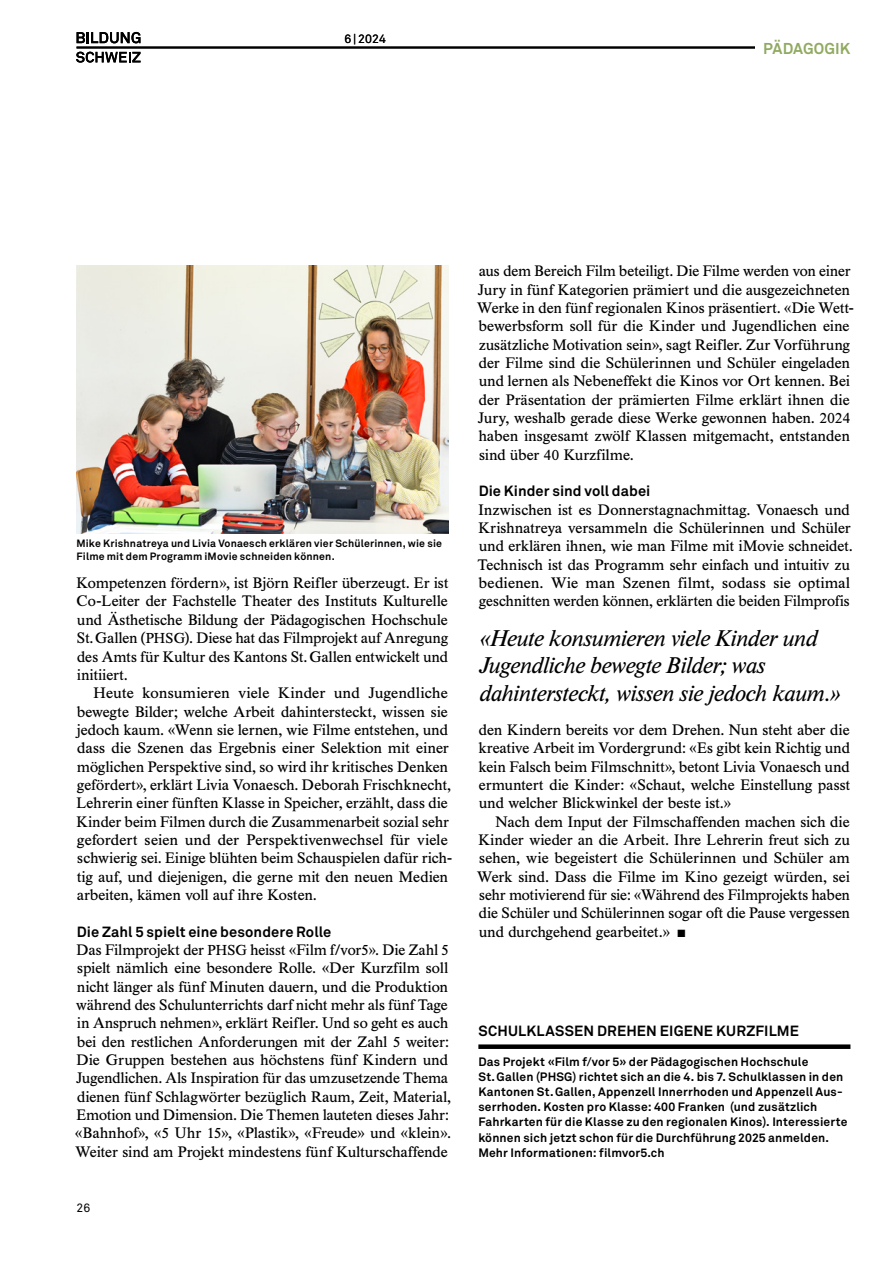
<style>
.page{position:relative;width:893px;height:1263px;background:#fff}
.page>*{position:absolute;margin:0;border:0;box-sizing:border-box;transform-origin:0 0}
.t1{font:italic 22.5px/27.8px "Times BQ";color:#000}
.t2{font:700 15.6px "Akkurat Pro";color:#91aa62}
.t3{font:15px/18.3px "Times BQ";letter-spacing:.015em;color:#000}
.t4{font:700 14.7px "Akkurat Pro";letter-spacing:.005em;color:#000}
.t5{font:700 12.15px/15.1px "Akkurat Pro";letter-spacing:.015em;color:#000}
.t6{font:12.15px "Akkurat Pro";letter-spacing:.01em;color:#000}
.t7{font:700 10.5px/13.2px "Akkurat Pro";letter-spacing:.015em;color:#000}
.s1{font-size:14.25px}
</style>
<div class="page">
<hr style="left:77px;top:47px;width:773px;height:1px;background:#000">
<svg style="left:76px;top:52px;width:65px;height:11px"></svg>
<svg style="left:77px;top:32px;width:63px;height:11px"></svg>
<div style="left:755px;top:33px;width:95px;height:29px;background:#fff"></div>
<img style="left:77px;top:266px;width:372px;height:267px">
<div style="left:478px;top:1044px;width:372px;height:5px;background:#000"></div>
<p class="t6" style="left:344px;top:32px;width:43px">6 | 2024</p>
<p class="t2" style="left:763px;top:39px;width:89px">PÄDAGOGIK</p>
<p class="t7" style="left:77px;top:537px;width:367px">Mike Krishnatreya und Livia Vonaesch erklären vier Schülerinnen, wie sie<br>Filme mit dem Programm iMovie schneiden können.</p>
<p class="t3" style="left:77px;top:574px;width:373px;text-align:justify">Kompetenzen fördern», ist Björn Reifler überzeugt. Er ist Co-Leiter der Fachstelle Theater des Instituts Kulturelle und Ästhetische Bildung der Pädagogischen Hochschule St.Gallen (<span class="s1">PHSG</span>). Diese hat das Filmprojekt auf Anregung des Amts für Kultur des Kantons St.Gallen entwickelt und initiiert.</p>
<p class="t3" style="left:76px;top:684px;width:377px;text-indent:17px">Heute konsumieren viele Kinder und Jugendliche bewegte Bilder; welche Arbeit dahintersteckt, wissen sie jedoch kaum. «Wenn sie lernen, wie Filme entstehen, und dass die Szenen das Ergebnis einer Selektion mit einer möglichen Perspektive sind, so wird ihr kritisches Denken gefördert», erklärt Livia Vonaesch. Deborah Frischknecht, Lehrerin einer fünften Klasse in Speicher, erzählt, dass die Kinder beim Filmen durch die Zusammenarbeit sozial sehr gefordert seien und der Perspektivenwechsel für viele schwierig sei. Einige blühten beim Schauspielen dafür rich&shy;tig auf, und diejenigen, die gerne mit den neuen Medien arbeiten, kämen voll auf ihre Kosten.</p>
<p class="t4" style="left:77px;top:922px;width:256px">Die Zahl 5 spielt eine besondere Rolle</p>
<p class="t3" style="left:75px;top:941px;width:377px">Das Filmprojekt der <span class="s1">PHSG</span> heisst «Film f/vor<span class="s1">5</span>». Die Zahl <span class="s1">5 </span>spielt nämlich eine besondere Rolle. «Der Kurzfilm soll nicht länger als fünf Minuten dauern, und die Produktion während des Schulunterrichts darf nicht mehr als fünf Tage in Anspruch nehmen», erklärt Reifler. Und so geht es auch bei den restlichen Anforderungen mit der Zahl <span class="s1">5</span> weiter:<br>Die Gruppen bestehen aus höchstens fünf Kindern und Jugendlichen. Als Inspiration für das umzusetzende Thema dienen fünf Schlagwörter bezüglich Raum, Zeit, Material, Emotion und Dimension. Die Themen lauteten dieses Jahr: «Bahnhof», «<span class="s1">5</span> Uhr <span class="s1">15</span>», «Plastik», «Freude» und «klein».<br>Weiter sind am Projekt mindestens fünf Kulturschaffende</p>
<p class="t6" style="left:76px;top:1200px;width:15px">26</p>
<p class="t3" style="left:477px;top:262px;width:378px">aus dem Bereich Film beteiligt. Die Filme werden von einer Jury in fünf Kategorien prämiert und die ausgezeichneten Werke in den fünf regionalen Kinos präsentiert. «Die Wett&shy;bewerbsform soll für die Kinder und Jugendlichen eine zusätzliche Motivation sein», sagt Reifler. Zur Vorführung der Filme sind die Schülerinnen und Schüler eingeladen und lernen als Nebeneffekt die Kinos vor Ort kennen. Bei der Präsentation der prämierten Filme erklärt ihnen die Jury, weshalb gerade diese Werke gewonnen haben. <span class="s1">2024 </span>haben insgesamt zwölf Klassen mitgemacht, entstanden sind über <span class="s1">40</span> Kurzfilme.</p>
<p class="t4" style="left:479px;top:482px;width:173px">Die Kinder sind voll dabei</p>
<p class="t3" style="left:478px;top:501px;width:376px">Inzwischen ist es Donnerstagnachmittag. Vonaesch und Krishnatreya versammeln die Schülerinnen und Schüler und erklären ihnen, wie man Filme mit iMovie schneidet.<br>Technisch ist das Programm sehr einfach und intuitiv zu bedienen. Wie man Szenen filmt, sodass sie optimal geschnitten werden können, erklärten die beiden Filmprofis</p>
<h1 class="t1" style="left:478px;top:624px;width:362px">«Heute konsumieren viele Kinder und<br>Jugendliche bewegte Bilder; was dahintersteckt, wissen sie jedoch kaum.»</h1>
<p class="t3" style="left:479px;top:721px;width:373px;text-align:justify">den Kindern bereits vor dem Drehen. Nun steht aber die kreative Arbeit im Vordergrund: «Es gibt kein Richtig und kein Falsch beim Filmschnitt», betont Livia Vonaesch und ermuntert die Kinder: «Schaut, welche Einstellung passt und welcher Blickwinkel der beste ist.»</p>
<p class="t3" style="left:477px;top:812px;width:374px;text-align:justify;text-indent:18px">Nach dem Input der Filmschaffenden machen sich die Kinder wieder an die Arbeit. Ihre Lehrerin freut sich zu sehen, wie begeistert die Schülerinnen und Schüler am Werk sind. Dass die Filme im Kino gezeigt würden, sei sehr motivierend für sie: «Während des Filmprojekts haben die Schüler und Schülerinnen sogar oft die Pause vergessen und durchgehend gearbeitet.» ■</p>
<p class="t4" style="left:478px;top:1022px;width:322px">SCHULKLASSEN DREHEN EIGENE KURZFILME</p>
<p class="t5" style="left:478px;top:1054px;width:371px">Das Projekt «Film f/vor 5» der Pädagogischen Hochschule St.Gallen (PHSG) richtet sich an die 4. bis 7. Schulklassen in den Kantonen St.Gallen, Appenzell Innerrhoden und Appenzell Aus&shy;serrhoden. Kosten pro Klasse: 400 Franken (und zusätzlich Fahrkarten für die Klasse zu den regionalen Kinos). Interessierte können sich jetzt schon für die Durchführung 2025 anmelden.<br>Mehr Informationen: filmvor5.ch</p>
</div>
